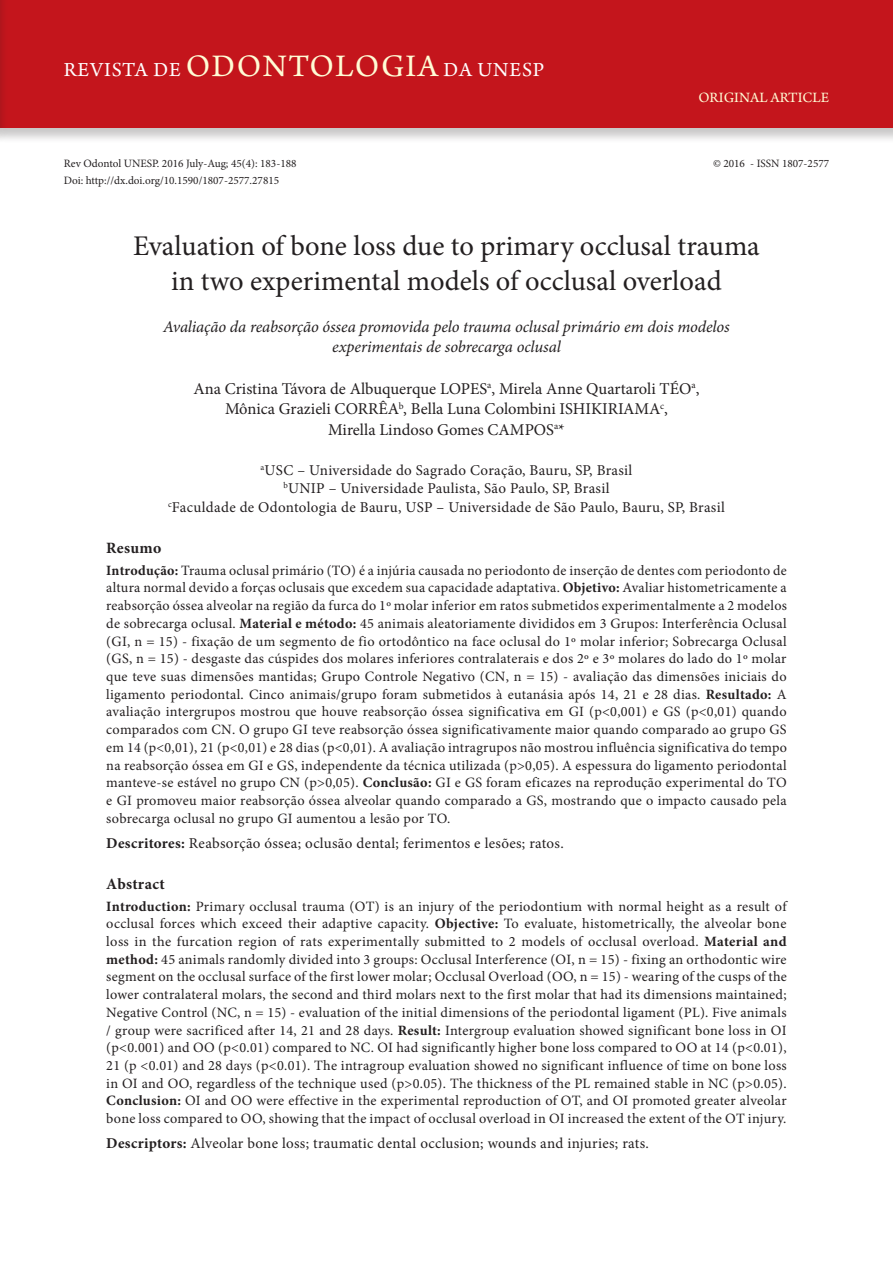
<style>
.page{position:relative;width:893px;height:1263px;background:#fff}
.page>*{position:absolute;margin:0;border:0;box-sizing:border-box;transform-origin:0 0}
.ArticleTitle{font:28.5px/34.8px "Minion Pro";color:#231f20;text-align:center}
.t1{font:21px "Arno Pro";letter-spacing:.04em;color:#fff}
.Authors{font:16.5px/20.4px "Minion Pro";color:#231f20;text-align:center}
.ArticleTitle-Trans1{font:italic 16.5px/20.4px "Minion Pro";letter-spacing:-.005em;color:#231f20;text-align:center}
.AbstractTitle{font:700 15.75px "Minion Pro";letter-spacing:.02em;color:#231f20}
.AbstractTitle-Trans1{font:700 15.75px "Minion Pro";letter-spacing:.02em;color:#231f20}
.Affiliations{font:15px "Minion Pro";letter-spacing:.02em;color:#231f20}
.Keywords{font:15px "Minion Pro";letter-spacing:.02em;color:#231f20}
.Keywords-Trans1{font:15px "Minion Pro";letter-spacing:.02em;color:#231f20}
.ArticleTypeAlt{font:15px "Arno Pro";color:#fffcd5}
.Abstract-Trans1{font:14.25px/17.7px "Minion Pro";letter-spacing:.02em;color:#231f20;text-align:justify}
.Abstract{font:14.25px/17.7px "Minion Pro";letter-spacing:.02em;color:#231f20;text-align:justify}
.HeaderMasterA{font:11.25px "Minion Pro";color:#231f20}
.s1{font-size:33px;color:#fffcd5}
.s2{font-weight:700}
</style>
<div class="page">
<div style="left:0;top:0;width:893px;height:144px;background:#231f20;opacity:.25"></div>
<div style="left:0;top:0;width:893px;height:128px;background:#c4151c"></div>
<div style="left:0;top:0;width:8px;height:144px;background:#231f20;opacity:.25"></div>
<h2 class="t1" style="left:64px;top:58px;width:482px">REVISTA DE <span class="s1">ODONTOLOGIA</span> DA UNESP</h2>
<p class="ArticleTypeAlt" style="left:698px;top:89px;width:132px">ORIGINAL ARTICLE</p>
<p class="HeaderMasterA" style="left:64px;top:156px;width:234px">Rev Odontol UNESP. 2016 July-Aug; 45(4): 183-188</p>
<p class="HeaderMasterA" style="left:713px;top:156px;width:118px">© 2016 - ISSN 1807-2577</p>
<p class="HeaderMasterA" style="left:64px;top:173px;width:217px">Doi: http://dx.doi.org/10.1590/1807-2577.27815</p>
<p class="ArticleTitle" style="left:133px;top:229px;width:628px">Evaluation of bone loss due to primary occlusal trauma in two experimental models of occlusal overload</p>
<p class="ArticleTitle-Trans1" style="left:163px;top:316px;width:568px">Avaliação da reabsorção óssea promovida pelo trauma oclusal primário em dois modelos experimentais de sobrecarga oclusal</p>
<p class="Authors" style="left:193px;top:378px;width:508px">Ana Cristina Távora de Albuquerque LOPES<sup>a</sup>, Mirela Anne Quartaroli TÉO<sup>a</sup>,<br>Mônica Grazieli CORRÊA<sup>b</sup>, Bella Luna Colombini ISHIKIRIAMA<sup>c</sup>,<br>Mirella Lindoso Gomes CAMPOS<sup>a</sup>*</p>
<p class="Affiliations" style="left:261px;top:460px;width:373px"><sup>a</sup>USC – Universidade do Sagrado Coração, Bauru, SP, Brasil</p>
<p class="Affiliations" style="left:283px;top:478px;width:328px"><sup>b</sup>UNIP – Universidade Paulista, São Paulo, SP, Brasil</p>
<p class="Affiliations" style="left:168px;top:497px;width:558px"><sup>c</sup>Faculdade de Odontologia de Bauru, USP – Universidade de São Paulo, Bauru, SP, Brasil</p>
<p class="AbstractTitle-Trans1" style="left:106px;top:536px;width:56px">Resumo</p>
<p class="Abstract-Trans1" style="left:106px;top:561px;width:682px"><span class="s2">Introdução:</span> Trauma oclusal primário (TO) é a injúria causada no periodonto de inserção de dentes com periodonto de altura normal devido a forças oclusais que excedem sua capacidade adaptativa. <span class="s2">Objetivo:</span> Avaliar histometricamente a reabsorção óssea alveolar na região da furca do 1º molar inferior em ratos submetidos experimentalmente a 2 modelos de sobrecarga oclusal. <span class="s2">Material e método:</span> 45 animais aleatoriamente divididos em 3 Grupos: Interferência Oclusal (GI, n = 15) - fixação de um segmento de fio ortodôntico na face oclusal do 1º molar inferior; Sobrecarga Oclusal (GS, n = 15) - desgaste das cúspides dos molares inferiores contralaterais e dos 2º e 3º molares do lado do 1º molar que teve suas dimensões mantidas; Grupo Controle Negativo (CN, n = 15) - avaliação das dimensões iniciais do ligamento periodontal. Cinco animais/grupo foram submetidos à eutanásia após 14, 21 e 28 dias. <span class="s2">Resultado:</span> A avaliação intergrupos mostrou que houve reabsorção óssea significativa em GI (p&lt;0,001) e GS (p&lt;0,01) quando comparados com CN. O grupo GI teve reabsorção óssea significativamente maior quando comparado ao grupo GS em 14 (p&lt;0,01), 21 (p&lt;0,01) e 28 dias (p&lt;0,01). A avaliação intragrupos não mostrou influência significativa do tempo na reabsorção óssea em GI e GS, independente da técnica utilizada (p&gt;0,05). A espessura do ligamento periodontal manteve-se estável no grupo CN (p&gt;0,05). <span class="s2">Conclusão:</span> GI e GS foram eficazes na reprodução experimental do TO e GI promoveu maior reabsorção óssea alveolar quando comparado a GS, mostrando que o impacto causado pela sobrecarga oclusal no grupo GI aumentou a lesão por TO.</p>
<p class="Keywords-Trans1" style="left:106px;top:833px;width:459px"><span class="s2">Descritores:</span> Reabsorção óssea; oclusão dental; ferimentos e lesões; ratos.</p>
<p class="AbstractTitle" style="left:106px;top:872px;width:60px">Abstract</p>
<p class="Abstract" style="left:106px;top:897px;width:682px"><span class="s2">Introduction:</span> Primary occlusal trauma (OT) is an injury of the periodontium with normal height as a result of occlusal forces which exceed their adaptive capacity. <span class="s2">Objective:</span> To evaluate, histometrically, the alveolar bone loss in the furcation region of rats experimentally submitted to 2 models of occlusal overload. <span class="s2">Material and method:</span> 45 animals randomly divided into 3 groups: Occlusal Interference (OI, n = 15) - fixing an orthodontic wire segment on the occlusal surface of the first lower molar; Occlusal Overload (OO, n = 15) - wearing of the cusps of the lower contralateral molars, the second and third molars next to the first molar that had its dimensions maintained; Negative Control (NC, n = 15) - evaluation of the initial dimensions of the periodontal ligament (PL). Five animals / group were sacrificed after 14, 21 and 28 days. <span class="s2">Result:</span> Intergroup evaluation showed significant bone loss in OI (p&lt;0.001) and OO (p&lt;0.01) compared to NC. OI had significantly higher bone loss compared to OO at 14 (p&lt;0.01), 21 (p &lt;0.01) and 28 days (p&lt;0.01). The intragroup evaluation showed no significant influence of time on bone loss in OI and OO, regardless of the technique used (p&gt;0.05). The thickness of the PL remained stable in NC (p&gt;0.05).<br><span class="s2">Conclusion:</span> OI and OO were effective in the experimental reproduction of OT, and OI promoted greater alveolar bone loss compared to OO, showing that the impact of occlusal overload in OI increased the extent of the OT injury.</p>
<p class="Keywords" style="left:106px;top:1133px;width:544px"><span class="s2">Descriptors:</span> Alveolar bone loss; traumatic dental occlusion; wounds and injuries; rats.</p>
</div>
